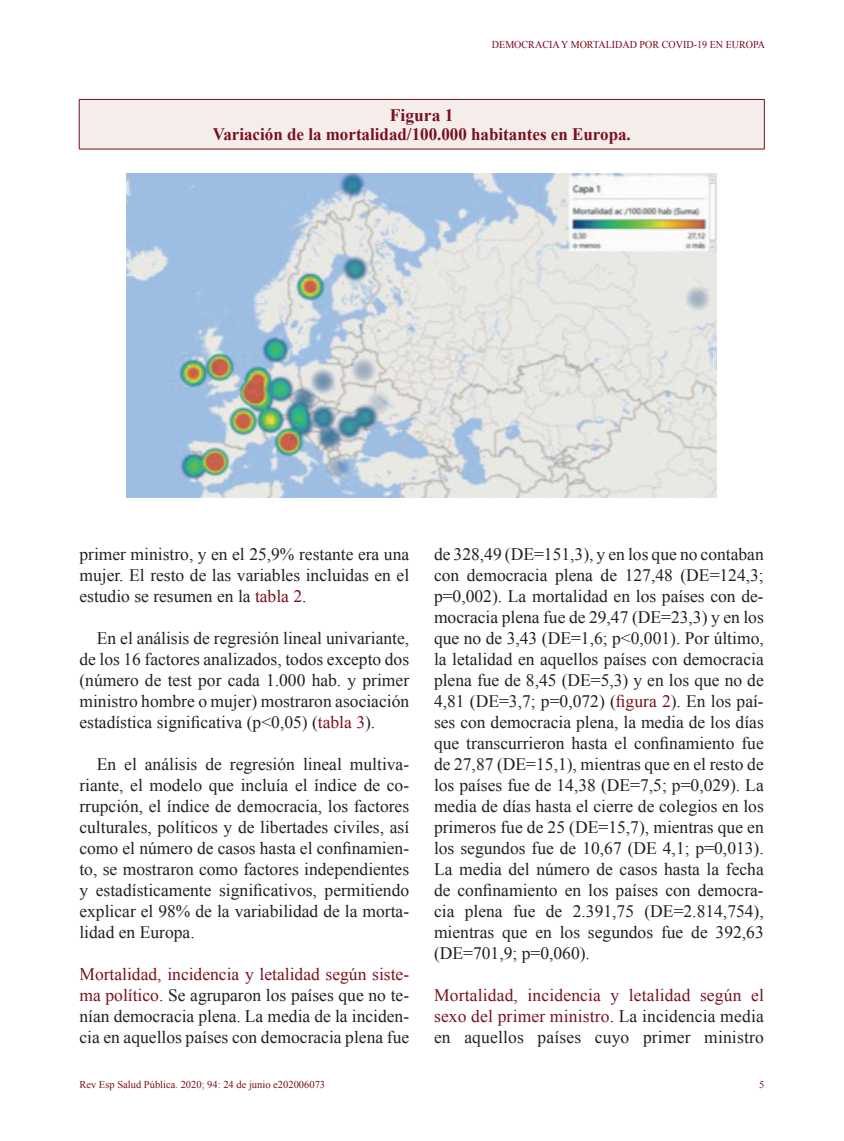
<style>
.page{position:relative;width:844px;height:1141px;background:#fff}
.page>*{position:absolute;margin:0;border:0;box-sizing:border-box;transform-origin:0 0}
.t1{font:17.5px/21px "Times New Roman";color:#231f20;text-align:justify}
.t2{font:17.5px/21px "Times New Roman";letter-spacing:.01em;color:#79101e;text-align:justify}
.t3{font:700 17.5px/19.2px "Times New Roman";color:#79101e;text-align:center}
.t4{font:10.5px "Times New Roman";color:#79101e}
.t5{font:10.5px "Times New Roman";color:#7a071e;scale:.96 1}
.s1{color:#79101e}
.s2{color:#231f20}
</style>
<div class="page">
<div style="left:79px;top:99px;width:685px;height:50px;background:#f4edea"></div>
<hr style="left:79px;top:100px;width:1px;height:49px;background:#79101e">
<hr style="left:763px;top:100px;width:1px;height:49px;background:#79101e">
<hr style="left:79px;top:99px;width:685px;height:1px;background:#79101e">
<hr style="left:79px;top:149px;width:685px;height:1px;background:#79101e">
<img style="left:126px;top:174px;width:590px;height:323px">
<p class="t5" style="left:491px;top:38px;width:286px">DEMOCRACIA Y MORTALIDAD POR COVID-19 EN EUROPA</p>
<p class="t3" style="left:213px;top:105px;width:419px">Figura 1<br>Variación de la mortalidad/100.000 habitantes en Europa.</p>
<p class="t1" style="left:79px;top:544px;width:331px">primer ministro, y en el 25,9% restante era una mujer. El resto de las variables incluidas en el estudio se resumen en la <span class="s1">tabla 2</span>.</p>
<p class="t1" style="left:79px;top:628px;width:331px;text-indent:17px">En el análisis de regresión lineal univariante, de los 16 factores analizados, todos excepto dos (número de test por cada 1.000 hab. y primer ministro hombre o mujer) mostraron asociación estadística significativa (p&lt;0,05) (<span class="s1">tabla 3</span>).</p>
<p class="t1" style="left:79px;top:754px;width:331px;text-indent:17px">En el análisis de regresión lineal multiva&shy;riante, el modelo que incluía el índice de co&shy;rrupción, el índice de democracia, los factores culturales, políticos y de libertades civiles, así como el número de casos hasta el confinamien&shy;to, se mostraron como factores independientes y estadísticamente significativos, permitiendo explicar el 98% de la variabilidad de la morta&shy;lidad en Europa.</p>
<p class="t1" style="left:79px;top:964px;width:331px"><span class="s1">Mortalidad, incidencia y letalidad según siste&shy;ma político.</span> Se agruparon los países que no te&shy;nían democracia plena. La media de la inciden&shy;cia en aquellos países con democracia plena fue</p>
<p class="t1" style="left:434px;top:544px;width:331px">de 328,49 (DE=151,3), y en los que no contaban con democracia plena de 127,48 (DE=124,3; p=0,002). La mortalidad en los países con de&shy;mocracia plena fue de 29,47 (DE=23,3) y en los que no de 3,43 (DE=1,6; p&lt;0,001). Por último, la letalidad en aquellos países con democracia plena fue de 8,45 (DE=5,3) y en los que no de 4,81 (DE=3,7; p=0,072) (<span class="s1">figura 2</span>). En los paí&shy;ses con democracia plena, la media de los días que transcurrieron hasta el confinamiento fue de 27,87 (DE=15,1), mientras que en el resto de los países fue de 14,38 (DE=7,5; p=0,029). La media de días hasta el cierre de colegios en los primeros fue de 25 (DE=15,7), mientras que en los segundos fue de 10,67 (DE 4,1; p=0,013).<br>La media del número de casos hasta la fecha de confinamiento en los países con democra&shy;cia plena fue de 2.391,75 (DE=2.814,754), mientras que en los segundos fue de 392,63 (DE=701,9; p=0,060).</p>
<p class="t2" style="left:434px;top:985px;width:331px">Mortalidad, incidencia y letalidad según el sexo del primer ministro. <span class="s2">La incidencia media en aquellos países cuyo primer ministro</span></p>
<p class="t4" style="left:79px;top:1077px;width:247px">Rev Esp Salud Pública. 2020; 94: 24 de junio e202006073</p>
<p class="t4" style="left:759px;top:1077px;width:7px">5</p>
</div>
